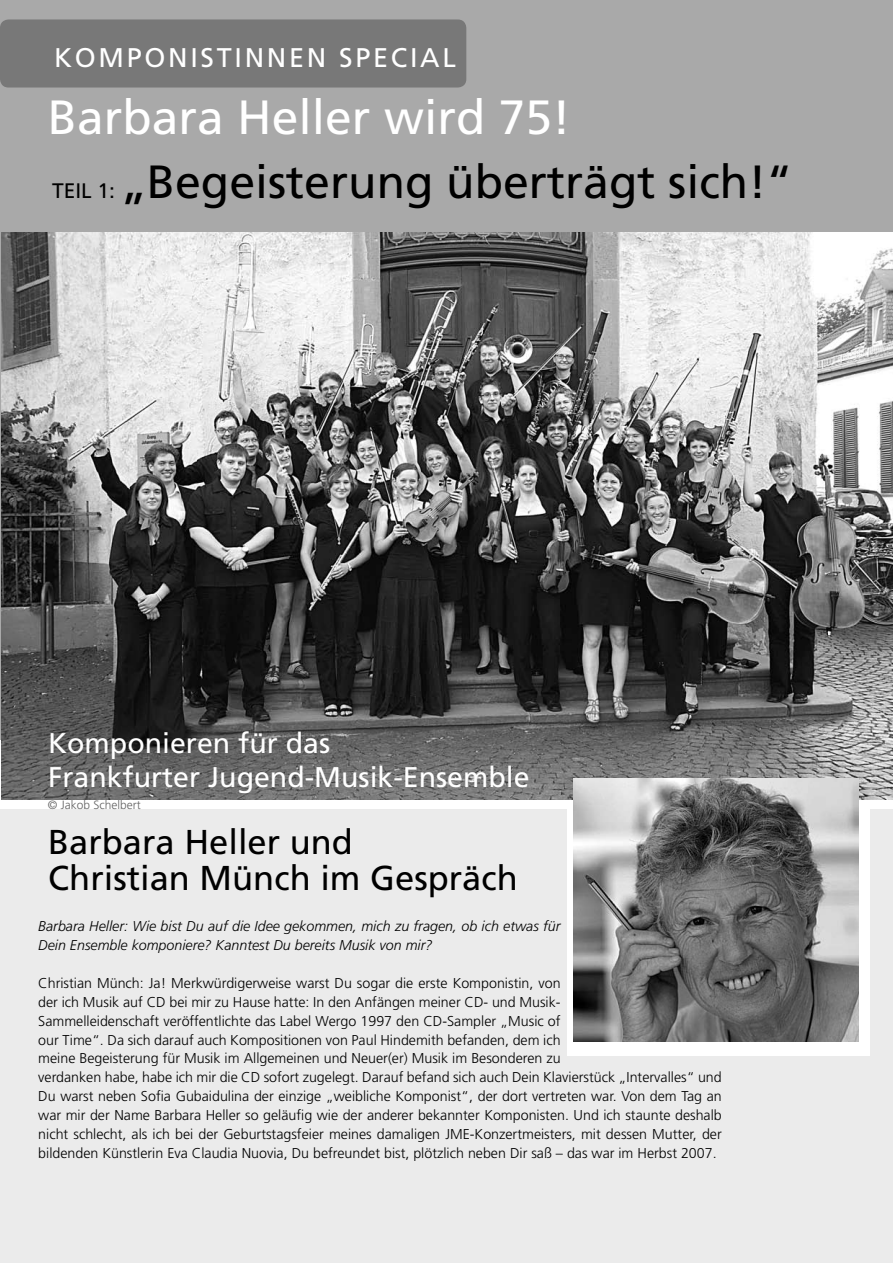
<style>
.page{position:relative;width:893px;height:1263px;background:#fff}
.page>*{position:absolute;margin:0;border:0;box-sizing:border-box;transform-origin:0 0}
.t1{font:48px "Frutiger";color:#fff}
.t2{font:46.5px "Frutiger";color:#000}
.t3{font:34.5px/36px "Frutiger";color:#000}
.t4{font:28.5px/34.2px "Frutiger";color:#fff}
.t5{font:27px "Frutiger";letter-spacing:.1em;color:#fff}
.t6{font:300 14.25px/18.9px "Frutiger";color:#000}
.t7{font:italic 300 14.25px/18.9px "Frutiger";color:#000}
.t8{font:300 12px "Frutiger";color:#636363}
.s1{font-size:21px}
</style>
<div class="page">
<div style="left:0;top:105px;width:893px;height:1158px;background:#ebebeb"></div>
<div style="left:0;top:0;width:893px;height:739px;background:#a9a9a9"></div>
<img style="left:1px;top:232px;width:892px;height:567px">
<div style="left:0;top:19px;width:466px;height:69px;background:#787878;border-radius:9px"></div>
<div style="left:567px;top:804px;width:303px;height:252px;background:#fff"></div>
<img style="left:573px;top:778px;width:286px;height:264px">
<h3 class="t5" style="left:54px;top:41px;width:403px">KOMPONISTI NNEN SPECIAL</h3>
<h1 class="t1" style="left:48px;top:90px;width:524px">Barbara Heller wird 75!</h1>
<h2 class="t2" style="left:52px;top:155px;width:742px"><span class="s1">TEI L 1:</span> „Begeisterung überträgt sich!“</h2>
<h3 class="t4" style="left:48px;top:725px;width:483px">Komponieren für das<br>Frankfurter Jugend-Musik-Ensemble</h3>
<h3 class="t3" style="left:48px;top:824px;width:471px">Barbara Heller und<br>Christian Münch im Gespräch</h3>
<p class="t8" style="left:48px;top:798px;width:94px">© Jakob Schelbert</p>
<p class="t7" style="left:38px;top:917px;width:524px">Barbara Heller: Wie bist Du auf die Idee gekommen, mich zu fragen, ob ich etwas für<br>Dein Ensemble komponiere? Kanntest Du bereits Musik von mir?</p>
<p class="t6" style="left:38px;top:973px;width:685px">Christian Münch: Ja! Merkwürdigerweise warst Du sogar die erste Komponistin, von<br>der ich Musik auf CD bei mir zu Hause hatte: In den Anfängen meiner CD- und Musik-<br>Sammelleidenschaft veröffentlichte das Label Wergo 1997 den CD-Sampler „Music of<br>our Time“. Da sich darauf auch Kompositionen von Paul Hindemith befanden, dem ich<br>meine Begeisterung für Musik im Allgemeinen und Neuer(er) Musik im Besonderen zu<br>verdanken habe, habe ich mir die CD sofort zugelegt. Darauf befand sich auch Dein Klavierstück „Intervalles“ und Du warst neben Sofia Gubaidulina der einzige „weibliche Komponist“, der dort vertreten war. Von dem Tag an war mir der Name Barbara Heller so geläufig wie der anderer bekannter Komponisten. Und ich staunte deshalb nicht schlecht, als ich bei der Geburtstagsfeier meines damaligen JME-Konzertmeisters, mit dessen Mutter, der bildenden Künstlerin Eva Claudia Nuovia, Du befreundet bist, plötzlich neben Dir saß – das war im Herbst 2007.</p>
</div>
